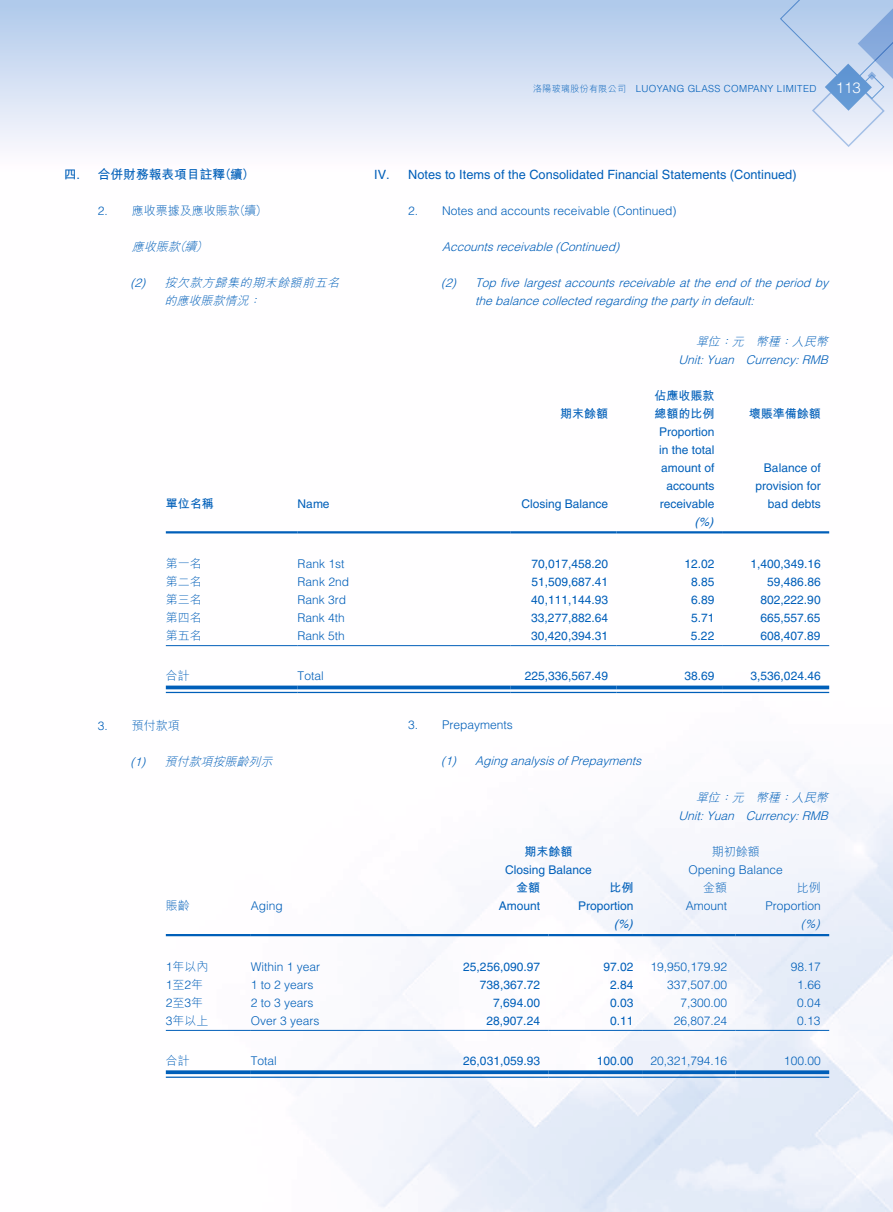
<style>
.page{position:relative;width:893px;height:1212px;background:#fff}
.page>*{position:absolute;margin:0;border:0;box-sizing:border-box;transform-origin:0 0}
.t1{font:300 15px "Helvetica LT Std";color:#fff}
.t2{font:12.75px "Helvetica LT Std";color:#005fb9}
.t3{font:700 12.75px "M Hei HK";color:#005fb9}
.t4{font:12px/18px "Helvetica LT Std";color:#005fb9;text-align:right}
.t5{font:300 12px "Helvetica LT Std";color:#005fb9}
.t6{font:italic 300 12px/18px "Helvetica LT Std";color:#005fb9}
.t7{font:italic 300 12px/18px "M Hei HK";color:#005fb9}
.t8{font:300 12px "M Hei HK";color:#005fb9}
.t9{font:700 12px/18px "M Hei HK";color:#005fb9}
.t10{font:italic 12px "Helvetica LT Std";color:#005fb9}
.t11{font:300 9.75px "Helvetica LT Std";letter-spacing:.035em;color:#005fb9}
.s1{font-family:"Helvetica LT Std";font-weight:400}
.s2{font-family:"Helvetica LT Std"}
.s3{font-family:"M Hei HK";font-size:9px}
.s4{font-family:"M Hei HK"}
</style>
<div class="page">
<div style="left:0;top:0;width:893px;height:180px;background:linear-gradient(to bottom,#acc7ea,#fff)"></div>
<hr style="left:166px;top:531px;width:132px;height:2px;background:#005fb9">
<hr style="left:298px;top:531px;width:212px;height:2px;background:#005fb9">
<hr style="left:510px;top:531px;width:107px;height:2px;background:#005fb9">
<hr style="left:617px;top:531px;width:106px;height:2px;background:#005fb9">
<hr style="left:723px;top:531px;width:106px;height:2px;background:#005fb9">
<hr style="left:166px;top:645px;width:132px;height:1px;background:#005fb9">
<hr style="left:298px;top:645px;width:212px;height:1px;background:#005fb9">
<hr style="left:510px;top:645px;width:107px;height:1px;background:#005fb9">
<hr style="left:617px;top:645px;width:106px;height:1px;background:#005fb9">
<hr style="left:723px;top:645px;width:106px;height:1px;background:#005fb9">
<svg style="left:166px;top:685px;width:132px;height:4px"></svg>
<hr style="left:166px;top:692px;width:132px;height:1px;background:#005fb9">
<svg style="left:298px;top:685px;width:212px;height:4px"></svg>
<hr style="left:298px;top:692px;width:212px;height:1px;background:#005fb9">
<svg style="left:510px;top:685px;width:107px;height:4px"></svg>
<hr style="left:510px;top:692px;width:107px;height:1px;background:#005fb9">
<svg style="left:617px;top:685px;width:106px;height:4px"></svg>
<hr style="left:617px;top:692px;width:106px;height:1px;background:#005fb9">
<svg style="left:723px;top:685px;width:106px;height:4px"></svg>
<hr style="left:723px;top:692px;width:106px;height:1px;background:#005fb9">
<hr style="left:166px;top:934px;width:85px;height:2px;background:#005fb9">
<hr style="left:251px;top:934px;width:204px;height:2px;background:#005fb9">
<hr style="left:455px;top:934px;width:94px;height:2px;background:#005fb9">
<hr style="left:549px;top:934px;width:93px;height:2px;background:#005fb9">
<hr style="left:642px;top:934px;width:94px;height:2px;background:#005fb9">
<hr style="left:736px;top:934px;width:93px;height:2px;background:#005fb9">
<hr style="left:166px;top:1030px;width:85px;height:1px;background:#005fb9">
<hr style="left:251px;top:1030px;width:204px;height:1px;background:#005fb9">
<hr style="left:455px;top:1030px;width:94px;height:1px;background:#005fb9">
<hr style="left:549px;top:1030px;width:93px;height:1px;background:#005fb9">
<hr style="left:642px;top:1030px;width:94px;height:1px;background:#005fb9">
<hr style="left:736px;top:1030px;width:93px;height:1px;background:#005fb9">
<svg style="left:166px;top:1070px;width:85px;height:4px"></svg>
<hr style="left:166px;top:1076px;width:85px;height:2px;background:#005fb9">
<svg style="left:251px;top:1070px;width:204px;height:4px"></svg>
<hr style="left:251px;top:1076px;width:204px;height:2px;background:#005fb9">
<svg style="left:455px;top:1070px;width:94px;height:4px"></svg>
<hr style="left:455px;top:1076px;width:94px;height:2px;background:#005fb9">
<svg style="left:549px;top:1070px;width:93px;height:4px"></svg>
<hr style="left:549px;top:1076px;width:93px;height:2px;background:#005fb9">
<svg style="left:642px;top:1070px;width:94px;height:4px"></svg>
<hr style="left:642px;top:1076px;width:94px;height:2px;background:#005fb9">
<svg style="left:736px;top:1070px;width:93px;height:4px"></svg>
<hr style="left:736px;top:1076px;width:93px;height:2px;background:#005fb9">
<p class="t3" style="left:64px;top:165px;width:192px">四<span class="s1">.</span> 合併財務報表項目註釋（續）</p>
<p class="t8" style="left:98px;top:205px;width:171px"><span class="s2">2.</span> 應收票據及應收賬款（續）</p>
<p class="t7" style="left:132px;top:238px;width:80px">應收賬款（續）</p>
<p class="t7" style="left:165px;top:274px;width:179px;text-indent:-34px"><span class="s2">(2)</span> 按欠款方歸集的期末餘額前五名的應收賬款情況：</p>
<p class="t9" style="left:166px;top:493px;width:50px">單位名稱</p>
<p class="t4" style="left:298px;top:494px;width:34px">Name</p>
<p class="t11" style="left:533px;top:83px;width:285px"><span class="s3">洛陽玻璃股份有限公司</span> LUOYANG GLASS COMPANY LIMITED</p>
<p class="t1" style="left:836px;top:78px;width:27px">113</p>
<p class="t2" style="left:374px;top:167px;width:424px">IV. Notes to Items of the Consolidated Financial Statements (Continued)</p>
<p class="t5" style="left:408px;top:203px;width:270px">2. Notes and accounts receivable (Continued)</p>
<p class="t6" style="left:442px;top:238px;width:182px">Accountsreceivable(Continued)</p>
<p class="t6" style="left:475px;top:274px;width:358px;text-indent:-34px">(2) Top fivelargestaccountsreceivableattheend oftheperiod by thebalancecollectedregardingthepartyindefault:</p>
<p class="t9" style="left:560px;top:403px;width:49px">期末餘額</p>
<p class="t4" style="left:521px;top:494px;width:88px">Closing Balance</p>
<p class="t7" style="left:696px;top:332px;width:137px">單位：元 幣種：人民幣</p>
<p class="t6" style="left:679px;top:350px;width:155px">Unit:Yuan Currency:RMB</p>
<p class="t9" style="left:654px;top:385px;width:61px">佔應收賬款總額的比例</p>
<p class="t4" style="left:659px;top:422px;width:57px">Proportion in the total amount of accounts receivable</p>
<p class="t10" style="left:694px;top:514px;width:24px">(%)</p>
<p class="t9" style="left:749px;top:403px;width:73px">壞賬準備餘額</p>
<p class="t4" style="left:755px;top:458px;width:67px">Balance of provision for bad debts</p>
<p class="t8" style="left:166px;top:557px;width:38px">第一名</p>
<p class="t5" style="left:298px;top:556px;width:48px">Rank 1st</p>
<p class="t4" style="left:531px;top:555px;width:78px">70,017,458.20</p>
<p class="t4" style="left:684px;top:555px;width:32px">12.02</p>
<p class="t4" style="left:751px;top:555px;width:72px">1,400,349.16</p>
<p class="t8" style="left:166px;top:575px;width:38px">第二名</p>
<p class="t5" style="left:298px;top:574px;width:53px">Rank 2nd</p>
<p class="t4" style="left:531px;top:573px;width:78px">51,509,687.41</p>
<p class="t4" style="left:691px;top:573px;width:25px">8.85</p>
<p class="t4" style="left:767px;top:573px;width:55px">59,486.86</p>
<p class="t8" style="left:166px;top:593px;width:38px">第三名</p>
<p class="t5" style="left:298px;top:592px;width:50px">Rank 3rd</p>
<p class="t4" style="left:531px;top:591px;width:78px">40,111,144.93</p>
<p class="t4" style="left:691px;top:591px;width:25px">6.89</p>
<p class="t4" style="left:761px;top:591px;width:62px">802,222.90</p>
<p class="t8" style="left:166px;top:611px;width:38px">第四名</p>
<p class="t5" style="left:298px;top:610px;width:49px">Rank 4th</p>
<p class="t4" style="left:531px;top:609px;width:78px">33,277,882.64</p>
<p class="t4" style="left:691px;top:609px;width:25px">5.71</p>
<p class="t4" style="left:761px;top:609px;width:62px">665,557.65</p>
<p class="t8" style="left:166px;top:629px;width:38px">第五名</p>
<p class="t5" style="left:298px;top:628px;width:49px">Rank 5th</p>
<p class="t4" style="left:531px;top:627px;width:78px">30,420,394.31</p>
<p class="t4" style="left:691px;top:627px;width:25px">5.22</p>
<p class="t4" style="left:761px;top:627px;width:62px">608,407.89</p>
<p class="t8" style="left:166px;top:670px;width:25px">合計</p>
<p class="t5" style="left:298px;top:669px;width:28px">Total</p>
<p class="t4" style="left:525px;top:667px;width:85px">225,336,567.49</p>
<p class="t4" style="left:684px;top:667px;width:32px">38.69</p>
<p class="t4" style="left:751px;top:667px;width:72px">3,536,024.46</p>
<p class="t8" style="left:98px;top:720px;width:84px"><span class="s2">3.</span> 預付款項</p>
<p class="t7" style="left:131px;top:753px;width:147px"><span class="s2">(1)</span> 預付款項按賬齡列示</p>
<p class="t7" style="left:696px;top:789px;width:137px">單位：元 幣種：人民幣</p>
<p class="t6" style="left:679px;top:807px;width:155px">Unit:Yuan Currency:RMB</p>
<p class="t5" style="left:408px;top:717px;width:106px">3. Prepayments</p>
<p class="t6" style="left:441px;top:752px;width:206px">(1) AginganalysisofPrepayments</p>
<p class="t8" style="left:166px;top:900px;width:25px">賬齡</p>
<p class="t5" style="left:251px;top:898px;width:34px">Aging</p>
<p class="t9" style="left:525px;top:842px;width:49px">期末餘額</p>
<p class="t8" style="left:712px;top:846px;width:49px">期初餘額</p>
<p class="t4" style="left:505px;top:861px;width:88px">Closing Balance</p>
<p class="t5" style="left:689px;top:862px;width:96px">Opening Balance</p>
<p class="t9" style="left:516px;top:878px;width:25px">金額</p>
<p class="t9" style="left:610px;top:878px;width:25px">比例</p>
<p class="t8" style="left:703px;top:882px;width:25px">金額</p>
<p class="t8" style="left:797px;top:882px;width:25px">比例</p>
<p class="t4" style="left:499px;top:897px;width:43px">Amount</p>
<p class="t4" style="left:578px;top:897px;width:57px">Proportion</p>
<p class="t5" style="left:686px;top:898px;width:43px">Amount</p>
<p class="t5" style="left:765px;top:898px;width:57px">Proportion</p>
<p class="t10" style="left:614px;top:917px;width:24px">(%)</p>
<p class="t6" style="left:801px;top:915px;width:24px">(%)</p>
<p class="t8" style="left:166px;top:960px;width:44px"><span class="s2">1</span>年以內</p>
<p class="t5" style="left:251px;top:959px;width:71px">Within 1 year</p>
<p class="t4" style="left:463px;top:957px;width:78px">25,256,090.97</p>
<p class="t4" style="left:604px;top:957px;width:32px">97.02</p>
<p class="t5" style="left:650px;top:959px;width:78px">19,950,179.92</p>
<p class="t5" style="left:791px;top:959px;width:32px">98.17</p>
<p class="t5" style="left:166px;top:977px;width:39px">1<span class="s4">至</span>2<span class="s4">年</span></p>
<p class="t5" style="left:251px;top:977px;width:64px">1 to 2 years</p>
<p class="t4" style="left:480px;top:975px;width:62px">738,367.72</p>
<p class="t4" style="left:610px;top:975px;width:25px">2.84</p>
<p class="t5" style="left:667px;top:977px;width:62px">337,507.00</p>
<p class="t5" style="left:797px;top:977px;width:25px">1.66</p>
<p class="t5" style="left:166px;top:995px;width:39px">2<span class="s4">至</span>3<span class="s4">年</span></p>
<p class="t5" style="left:251px;top:995px;width:64px">2 to 3 years</p>
<p class="t4" style="left:493px;top:993px;width:48px">7,694.00</p>
<p class="t4" style="left:610px;top:993px;width:25px">0.03</p>
<p class="t5" style="left:680px;top:995px;width:48px">7,300.00</p>
<p class="t5" style="left:797px;top:995px;width:25px">0.04</p>
<p class="t8" style="left:166px;top:1014px;width:44px"><span class="s2">3</span>年以上</p>
<p class="t5" style="left:251px;top:1013px;width:70px">Over 3 years</p>
<p class="t4" style="left:487px;top:1011px;width:55px">28,907.24</p>
<p class="t4" style="left:610px;top:1011px;width:25px">0.11</p>
<p class="t5" style="left:674px;top:1013px;width:55px">26,807.24</p>
<p class="t5" style="left:797px;top:1013px;width:25px">0.13</p>
<p class="t8" style="left:166px;top:1055px;width:25px">合計</p>
<p class="t5" style="left:251px;top:1053px;width:28px">Total</p>
<p class="t4" style="left:463px;top:1052px;width:78px">26,031,059.93</p>
<p class="t4" style="left:597px;top:1052px;width:38px">100.00</p>
<p class="t5" style="left:650px;top:1053px;width:78px">20,321,794.16</p>
<p class="t5" style="left:784px;top:1053px;width:38px">100.00</p>
</div>
